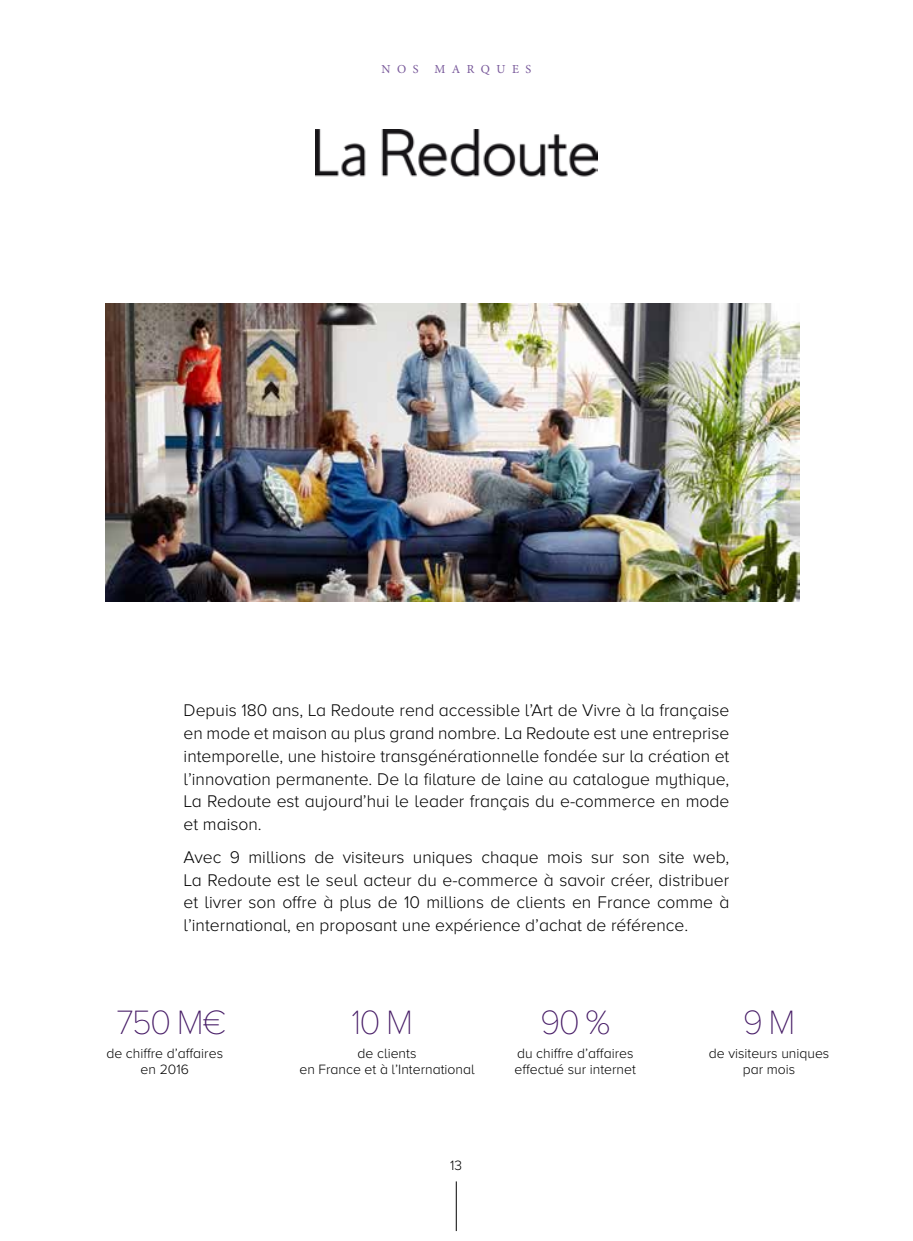
<style>
.page{position:relative;width:913px;height:1241px;background:#fff}
.page>*{position:absolute;margin:0;border:0;box-sizing:border-box;transform-origin:0 0}
.t1{font:100 35px "Proxima Nova A";letter-spacing:-.05em;color:#451a65}
.t2{font:300 17.5px/22.8px "Proxima Nova A";color:#000;text-align:justify}
.t3{font:300 14px/15.8px "Proxima Nova A";color:#000;text-align:center}
.t4{font:12.25px "Minion Pro";letter-spacing:.535em;color:#78589a}
</style>
<div class="page">
<hr style="left:456px;top:1181px;width:1px;height:49px;background:#000">
<img style="left:315px;top:130px;width:283px;height:47px">
<img style="left:105px;top:303px;width:695px;height:298px">
<p class="t4" style="left:381px;top:61px;width:39px">NOS</p>
<p class="t4" style="left:434px;top:61px;width:98px">MARQUES</p>
<p class="t2" style="left:184px;top:699px;width:547px">Depuis 180 ans, La Redoute rend accessible l’Art de Vivre à la française en mode et maison au plus grand nombre. La Redoute est une entreprise intemporelle, une histoire transgénérationnelle fondée sur la création et l’innovation permanente. De la filature de laine au catalogue mythique, La Redoute est aujourd’hui le leader français du e-commerce en mode et maison.</p>
<p class="t2" style="left:184px;top:845px;width:547px">Avec 9 millions de visiteurs uniques chaque mois sur son site web, La Redoute est le seul acteur du e-commerce à savoir créer, distribuer et livrer son offre à plus de 10 millions de clients en France comme à l’international, en proposant une expérience d’achat de référence.</p>
<h1 class="t1" style="left:116px;top:1001px;width:111px">750 M€</h1>
<h1 class="t1" style="left:351px;top:1001px;width:63px">10 M</h1>
<h1 class="t1" style="left:540px;top:1001px;width:72px">90 %</h1>
<h1 class="t1" style="left:743px;top:1001px;width:54px">9 M</h1>
<p class="t3" style="left:106px;top:1045px;width:118px">de chiffre d’affaires en 2016</p>
<p class="t3" style="left:299px;top:1045px;width:177px">de clients<br>en France et à l’International</p>
<p class="t3" style="left:709px;top:1045px;width:122px">de visiteurs uniques par mois</p>
<p class="t3" style="left:514px;top:1045px;width:123px;text-align:left">du chiffre d’affaires effectué sur internet</p>
<p class="t3" style="left:450px;top:1157px;width:13px">13</p>
</div>
